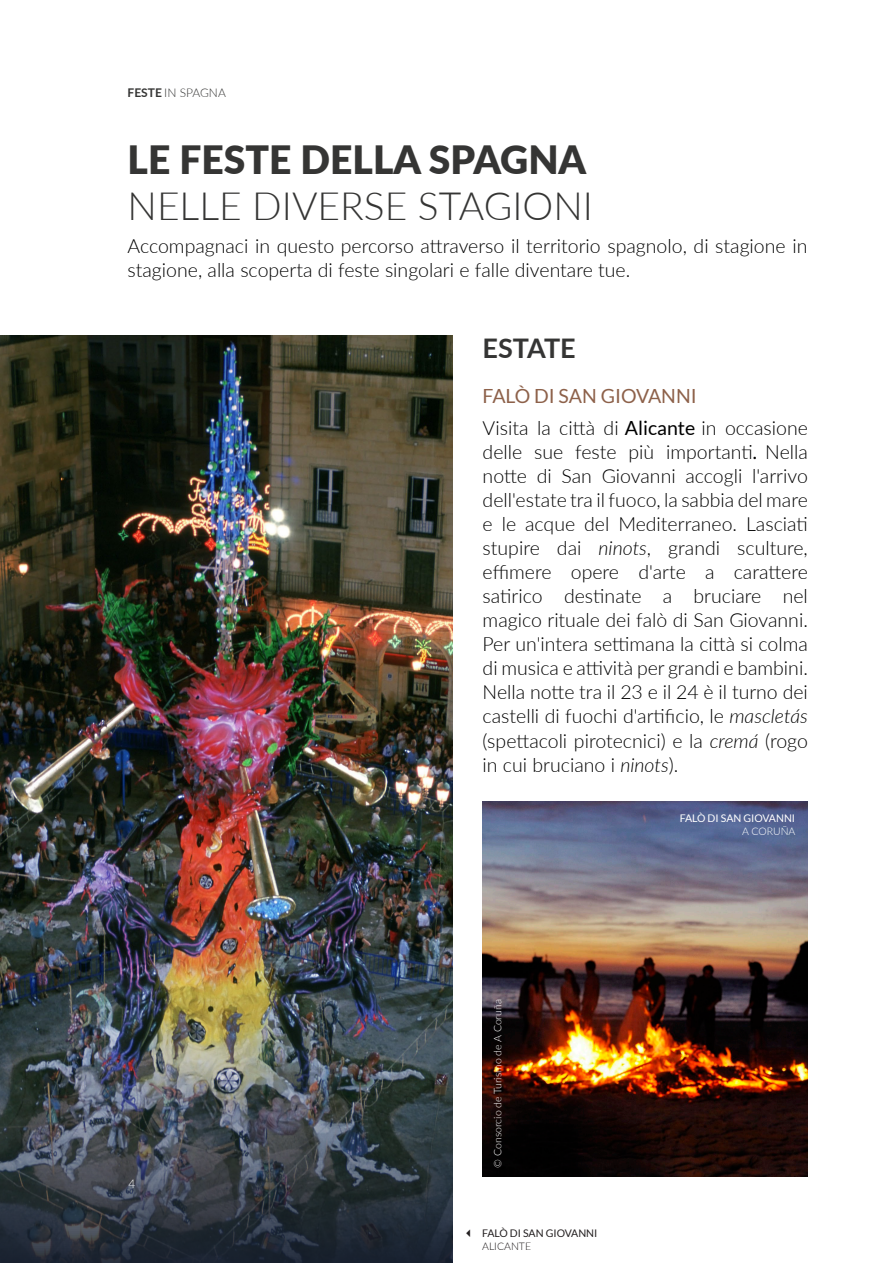
<style>
.page{position:relative;width:893px;height:1263px;background:#fff}
.page>*{position:absolute;margin:0;border:0;box-sizing:border-box;transform-origin:0 0}
.t1{font:300 39px/46.8px "Lato";color:#353534}
.t2{font:700 27px "Lato";color:#353534}
.Body{font:300 19.5px/24px "Lato";color:#000}
.t3{font:19.5px "Lato";color:#8d614a}
.t4{font:300 12px "Lato";color:#353534}
.t5{font:300 12px "Lato";color:#fff}
.PIE_ARRIBA{font:300 10.5px "Lato";color:#fff}
.t6{font:10.5px "Lato";color:#231f20}
.PIE_ARRIBA-2{font:10.5px "Lato";color:#fff}
.SUBPIE_ARRIBA{font:300 10.5px "Lato";color:#231f20}
.SUBPIE_ARRIBA-2{font:300 10.5px "Lato";color:#fff}
.s1{font-weight:700}
.s2{font-weight:900}
.s3{font-weight:400}
.s4{font-style:italic}
</style>
<div class="page">
<img style="left:483px;top:801px;width:325px;height:375px">
<img style="left:0;top:336px;width:453px;height:511px">
<img style="left:0;top:847px;width:453px;height:416px">
<p class="t4" style="left:128px;top:84px;width:100px"><span class="s1">FESTE</span> IN SPAGNA</p>
<h1 class="t1" style="left:128px;top:135px;width:467px"><span class="s2">LE FESTE DELLA SPAGNA<br></span>NELLE DIVERSE STAGIONI</h1>
<p class="Body" style="left:128px;top:233px;width:681px">Accompagnaci in questo percorso attraverso il territorio spagnolo, di stagione in stagione, alla scoperta di feste singolari e falle diventare tue.</p>
<h2 class="t2" style="left:483px;top:328px;width:95px">ESTATE</h2>
<h3 class="t3" style="left:483px;top:385px;width:216px">FALÒ DI SAN GIOVANNI</h3>
<p class="Body" style="left:483px;top:416px;width:327px;text-align:justify">Visita la città di <span class="s3">Alicante</span> in occasione delle sue feste più importanti<span class="s3">.</span> Nella notte di San Giovanni accogli l'arrivo dell'estate tra il fuoco, la sabbia del mare e le acque del Mediterraneo. Lasciati stupire dai <span class="s4">ninots</span>, grandi sculture, effimere opere d'arte a carattere satirico destinate a bruciare nel magico rituale dei falò di San Giovanni.<br>Per un'intera settimana la città si colma di musica e attività per grandi e bambini.<br>Nella notte tra il 23 e il 24 è il turno dei castelli di fuochi d'artificio, le <span class="s4">mascletás </span>(spettacoli pirotecnici) e la <span class="s4">cremá</span> (rogo in cui bruciano i <span class="s4">ninots</span>).</p>
<p class="PIE_ARRIBA-2" style="left:680px;top:813px;width:117px">FALÒ DI SAN GIOVANNI</p>
<p class="SUBPIE_ARRIBA-2" style="left:742px;top:824px;width:55px">A CORUÑA</p>
<p class="t5" style="left:128px;top:1175px;width:8px">4</p>
<p class="PIE_ARRIBA" style="left:490px;top:1168px;width:170px;rotate:-90deg">© Consorcio de Turismo de A Coruña</p>
<p class="t6" style="left:482px;top:1227px;width:117px">FALÒ DI SAN GIOVANNI</p>
<p class="SUBPIE_ARRIBA" style="left:482px;top:1239px;width:50px">ALICANTE</p>
</div>
